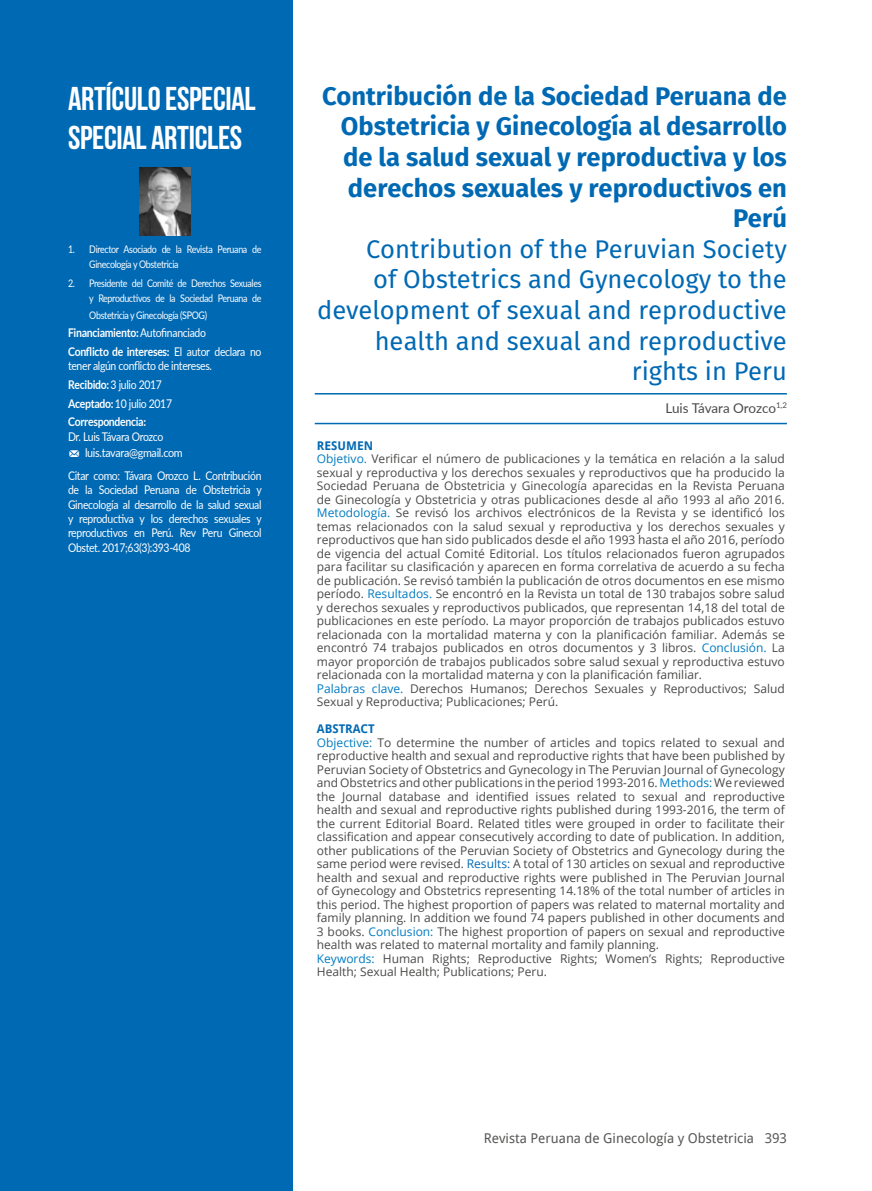
<style>
.page{position:relative;width:872px;height:1191px;background:#fff}
.page>*{position:absolute;margin:0;border:0;box-sizing:border-box;transform-origin:0 0}
.t1{font:33px/39.6px "Bebas Neue";letter-spacing:-.01em;color:#fff}
.t2{font:25.5px/30.6px "Fira Sans";color:#0069b4;text-align:right}
.t3{font:700 25.5px/30.6px "Fira Sans";color:#0069b4;text-align:right}
.t4{font:13.5px "Droid Sans";color:#575756}
.t5{font:13.5px "Lato";letter-spacing:-.01em;color:#4a4a49}
.t6{font:12px/13.5px "Open Sans";color:#4a4a49}
.t7{font:12px/14.4px "Lato";letter-spacing:-.03em;color:#fff;scale:.87 1}
.t8{font:700 12px/18.6px "Lato";letter-spacing:-.03em;color:#fff;scale:.87 1}
.t9{font:700 12px "Droid Sans";color:#0069b4}
.t10{font:10.5px/15px "Lato";letter-spacing:-.04em;color:#fff;scale:.85 1}
.s1{font-weight:400}
.s2{font-weight:700}
.s3{font-family:"Modern Pictograms";font-size:13.5px}
.s4{color:#007bc0}
.s5{color:#0069b4}
</style>
<div class="page">
<div style="left:0;top:0;width:293px;height:1191px;background:#0069b4"></div>
<hr style="left:315px;top:393px;width:472px;height:1px;background:#0069b4">
<hr style="left:315px;top:423px;width:472px;height:1px;background:#0069b4">
<img style="left:139px;top:167px;width:51px;height:68px">
<h1 class="t1" style="left:68px;top:78px;width:189px">ARTÍCULO ESPECIAL<br>SPECIAL ARTICLES</h1>
<p class="t10" style="left:89px;top:241px;width:204px;text-indent:-21px">1. Director Asociado de la Revista Peruana de<br>Ginecología y Obstetricia</p>
<p class="t10" style="left:68px;top:275px;width:229px;text-align:right">2. Presidente del Comité de Derechos Sexuales y Reproductivos de la Sociedad Peruana de</p>
<p class="t10" style="left:89px;top:307px;width:140px">Obstetricia y Ginecología (SPOG)</p>
<p class="t8" style="left:68px;top:323px;width:224px">Financiamiento: <span class="s1">Autofinanciado<br></span>Conflicto de intereses: <span class="s1">El autor declara no</span></p>
<p class="t7" style="left:68px;top:356px;width:167px;line-height:18.6px">tener algún conflicto de intereses.<br><span class="s2">Recibido:</span> 3 julio 2017<br><span class="s2">Aceptado:</span> 10 julio 2017<br><span class="s2">Correspondencia:</span></p>
<p class="t7" style="left:68px;top:427px;width:133px;line-height:16.2px">Dr. Luis Távara Orozco<br><span class="s3">m</span> luis.tavara@gmail.com</p>
<p class="t7" style="left:68px;top:467px;width:224px;text-align:justify">Citar como: Távara Orozco L. Contribución de la Sociedad Peruana de Obstetricia y Ginecología al desarrollo de la salud sexual y reproductiva y los derechos sexuales y reproductivos en Perú. Rev Peru Ginecol Obstet. 2017;63(3):393-408</p>
<h2 class="t3" style="left:322px;top:79px;width:466px">Contribución de la Sociedad Peruana de<br>Obstetricia y Ginecología al desarrollo de la salud sexual y reproductiva y los derechos sexuales y reproductivos en<br>Perú</h2>
<h2 class="t2" style="left:317px;top:233px;width:471px">Contribution of the Peruvian Society<br>of Obstetrics and Gynecology to the development of sexual and reproductive health and sexual and reproductive rights in Peru</h2>
<p class="t5" style="left:665px;top:398px;width:123px">Luis Távara Orozco<sup>1,2</sup></p>
<p class="t9" style="left:317px;top:438px;width:58px">RESUMEN</p>
<p class="t6" style="left:317px;top:452px;width:469px"><span class="s4">Objetivo.</span> Verificar el número de publicaciones y la temática en relación a la salud sexual y reproductiva y los derechos sexuales y reproductivos que ha producido la Sociedad Peruana de Obstetricia y Ginecología aparecidas en la Revista Peruana de Ginecología y Obstetricia y otras publicaciones desde al año 1993 al año 2016.<br><span class="s4">Metodología.</span> Se revisó los archivos electrónicos de la Revista y se identificó los temas relacionados con la salud sexual y reproductiva y los derechos sexuales y reproductivos que han sido publicados desde el año 1993 hasta el año 2016, período de vigencia del actual Comité Editorial. Los títulos relacionados fueron agrupados para facilitar su clasificación y aparecen en forma correlativa de acuerdo a su fecha de publicación. Se revisó también la publicación de otros documentos en ese mismo período. <span class="s4">Resultados.</span> Se encontró en la Revista un total de 130 trabajos sobre salud y derechos sexuales y reproductivos publicados, que representan 14,18 del total de publicaciones en este período. La mayor proporción de trabajos publicados estuvo relacionada con la mortalidad materna y con la planificación familiar. Además se encontró 74 trabajos publicados en otros documentos y 3 libros. <span class="s4">Conclusión.</span> La mayor proporción de trabajos publicados sobre salud sexual y reproductiva estuvo relacionada con la mortalidad materna y con la planificación familiar.<br><span class="s4">Palabras clave.</span> Derechos Humanos; Derechos Sexuales y Reproductivos; Salud Sexual y Reproductiva; Publicaciones; Perú.</p>
<p class="t9" style="left:317px;top:722px;width:59px">ABSTRACT</p>
<p class="t6" style="left:317px;top:735px;width:469px"><span class="s4">Objective:</span> To determine the number of articles and topics related to sexual and reproductive health and sexual and reproductive rights that have been published by Peruvian Society of Obstetrics and Gynecology in The Peruvian Journal of Gynecology and Obstetrics and other publications in the period 1993-2016. <span class="s4">Methods:</span> We reviewed the Journal database and identified issues related to sexual and reproductive health and sexual and reproductive rights published during 1993-2016, the term of the current Editorial Board. Related titles were grouped in order to facilitate their classification and appear consecutively according to date of publication. In addition, other publications of the Peruvian Society of Obstetrics and Gynecology during the same period were revised. <span class="s5">Results:</span> A total of 130 articles on sexual and reproductive health and sexual and reproductive rights were published in The Peruvian Journal of Gynecology and Obstetrics representing 14.18% of the total number of articles in this period. The highest proportion of papers was related to maternal mortality and family planning. In addition we found 74 papers published in other documents and 3 books. <span class="s4">Conclusion:</span> The highest proportion of papers on sexual and reproductive health was related to maternal mortality and family planning.<br><span class="s4">Keywords:</span> Human Rights; Reproductive Rights; Women’s Rights; Reproductive Health; Sexual Health; Publications; Peru.</p>
<p class="t4" style="left:484px;top:1128px;width:304px">Revista Peruana de Ginecología y Obstetricia 393</p>
</div>
